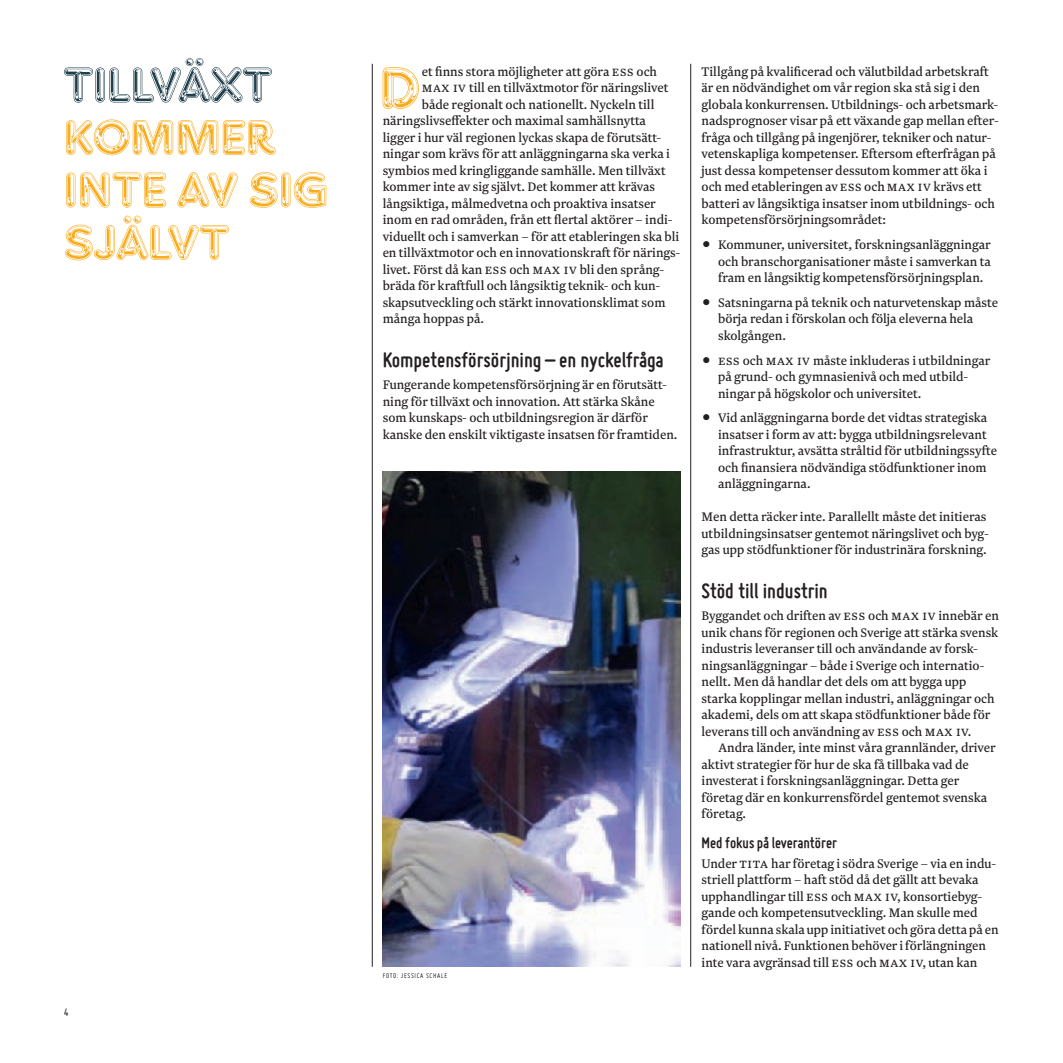
<style>
.page{position:relative;width:1063px;height:1063px;background:#fff}
.page>*{position:absolute;margin:0;border:0;box-sizing:border-box;transform-origin:0 0}
.Brödtext_anfang{font:62.25px "Chromium One D";color:#faab1a}
.Kapitelrubrik{font:52.5px/52.5px "Chromium One D";color:#faab1a}
.Mellanrubrik_1{font:700 22.5px "Miso";color:#231f20}
.Mellanrubrik_2{font:700 16.5px "Miso";color:#231f20}
.Brödtext_utan_indrag{font:14.55px/16.5px "Newzald";color:#231f20}
.Brödtext_anfang-2{font:14.55px "Newzald";color:#231f20}
.Brödtext_bomb{font:14.55px/16.5px "Newzald";color:#231f20}
.Brödtext{font:14.55px/16.5px "Newzald";color:#231f20}
.t1{font:12px "Miso";color:#231f20}
.Byline{font:7.5px "Miso";letter-spacing:.09em;color:#231f20}
.s1{color:#20404d}
</style>
<div class="page">
<img style="left:383px;top:472px;width:297px;height:495px">
<hr style="left:372px;top:64px;width:1px;height:903px;background:#231f20">
<hr style="left:690px;top:64px;width:1px;height:903px;background:#231f20">
<p class="Kapitelrubrik" style="left:64px;top:58px;width:266px"><span class="s1">TILLVÄXT<br></span>KOMMER<br>INTE AV SIG<br>SJÄLVT</p>
<p class="Brödtext_anfang" style="left:380px;top:53px;width:42px">D</p>
<p class="Brödtext_anfang-2" style="left:422px;top:63px;width:237px">et finns stora möjligheter att göra ESS och</p>
<p class="Brödtext_anfang-2" style="left:422px;top:79px;width:248px">MAX IV till en tillväxtmotor för näringslivet</p>
<p class="Brödtext_anfang-2" style="left:422px;top:96px;width:234px">både regionalt och nationellt. Nyckeln till</p>
<p class="Brödtext_anfang-2" style="left:383px;top:112px;width:265px">näringslivsefekter och maximal samhällsnytta</p>
<p class="Brödtext_anfang-2" style="left:383px;top:129px;width:280px">ligger i hur väl regionen lyckas skapa de förutsätt-</p>
<p class="Brödtext_anfang-2" style="left:383px;top:145px;width:289px">ningar som krävs för att anläggningarna ska verka i</p>
<p class="Brödtext_anfang-2" style="left:383px;top:162px;width:284px">symbios med kringliggande samhälle. Men tillväxt</p>
<p class="Brödtext_anfang-2" style="left:383px;top:178px;width:274px">kommer inte av sig självt. Det kommer att krävas</p>
<p class="Brödtext_anfang-2" style="left:383px;top:195px;width:275px">långsiktiga, målmedvetna och proaktiva insatser</p>
<p class="Brödtext_anfang-2" style="left:383px;top:211px;width:291px">inom en rad områden, från ett flertal aktörer – indi-</p>
<p class="Brödtext_anfang-2" style="left:383px;top:228px;width:298px">viduellt och i samverkan – för att etableringen ska bli</p>
<p class="Brödtext_anfang-2" style="left:383px;top:244px;width:299px">en tillväxtmotor och en innovationskraft för närings-</p>
<p class="Brödtext_anfang-2" style="left:383px;top:261px;width:283px">livet. Först då kan ESS och MAX IV bli den språng-</p>
<p class="Brödtext_anfang-2" style="left:383px;top:277px;width:279px">bräda för kraftfull och långsiktig teknik- och kun-</p>
<p class="Brödtext_anfang-2" style="left:383px;top:294px;width:284px">skapsutveckling och stärkt innovationsklimat som</p>
<p class="Brödtext_anfang-2" style="left:383px;top:310px;width:103px">många hoppas på.</p>
<p class="Mellanrubrik_1" style="left:383px;top:347px;width:283px">Kompetensförsörjning – en nyckelfråga</p>
<p class="Brödtext_utan_indrag" style="left:383px;top:376px;width:296px">Fungerande kompetensförsörjning är en förutsätt&shy;ning för tillväxt och innovation. Att stärka Skåne som kunskaps- och utbildningsregion är därför kanske den enskilt viktigaste insatsen för framtiden.</p>
<p class="t1" style="left:64px;top:1006px;width:6px">4</p>
<p class="Byline" style="left:383px;top:971px;width:66px">FOTO: JESSICA SCHALE</p>
<p class="Brödtext_utan_indrag" style="left:702px;top:63px;width:299px">Tillgång på kvalificerad och välutbildad arbetskraft är en nödvändighet om vår region ska stå sig i den globala konkurrensen. Utbildnings- och arbetsmark&shy;nadsprognoser visar på ett växande gap mellan efter&shy;fråga och tillgång på ingenjörer, tekniker och natur&shy;vetenskapliga kompetenser. Eftersom efterfrågan på just dessa kompetenser dessutom kommer att öka i och med etableringen av ESS och MAX IV krävs ett batteri av långsiktiga insatser inom utbildnings- och kompetensförsörjningsområdet:</p>
<p class="Brödtext_bomb" style="left:718px;top:236px;width:274px;text-align:justify">Kommuner, universitet, forskningsanläggningar och branschorganisationer måste i samverkan ta fram en långsiktig kompetensförsörjningsplan.</p>
<p class="Brödtext_bomb" style="left:718px;top:294px;width:281px">Satsningarna på teknik och naturvetenskap måste börja redan i förskolan och följa eleverna hela skolgången.</p>
<p class="Brödtext_bomb" style="left:718px;top:352px;width:274px">ESS och MAX IV måste inkluderas i utbildningar på grund- och gymnasienivå och med utbild&shy;ningar på högskolor och universitet.</p>
<p class="Brödtext_bomb" style="left:718px;top:409px;width:281px">Vid anläggningarna borde det vidtas strategiska insatser i form av att: bygga utbildningsrelevant infrastruktur, avsätta stråltid för utbildningssyfte och finansiera nödvändiga stödfunktioner inom anläggningarna.</p>
<p class="Brödtext_utan_indrag" style="left:702px;top:508px;width:289px">Men detta räcker inte. Parallellt måste det initieras utbildningsinsatser gentemot näringslivet och byg&shy;gas upp stödfunktioner för industrinära forskning.</p>
<p class="Mellanrubrik_1" style="left:702px;top:578px;width:128px">Stöd till industrin</p>
<p class="Brödtext_utan_indrag" style="left:702px;top:607px;width:299px">Byggandet och driften av ESS och MAX IV innebär en unik chans för regionen och Sverige att stärka svensk industris leveranser till och användande av forsk&shy;ningsanläggningar – både i Sverige och internatio&shy;nellt. Men då handlar det dels om att bygga upp starka kopplingar mellan industri, anläggningar och akademi, dels om att skapa stödfunktioner både för leverans till och användning av ESS och MAX IV.</p>
<p class="Brödtext" style="left:702px;top:739px;width:296px;text-indent:17px">Andra länder, inte minst våra grannländer, driver aktivt strategier för hur de ska få tillbaka vad de investerat i forskningsanläggningar. Detta ger företag där en konkurrensfördel gentemot svenska företag.</p>
<p class="Mellanrubrik_2" style="left:702px;top:834px;width:137px">Med fokus på leverantörer</p>
<p class="Brödtext_utan_indrag" style="left:702px;top:855px;width:299px">Under TITA har företag i södra Sverige – via en indu&shy;striell plattform – haft stöd då det gällt att bevaka upphandlingar till ESS och MAX IV, konsortiebyg&shy;gande och kompetensutveckling. Man skulle med fördel kunna skala upp initiativet och göra detta på en nationell nivå. Funktionen behöver i förlängningen inte vara avgränsad till ESS och MAX IV, utan kan</p>
</div>
